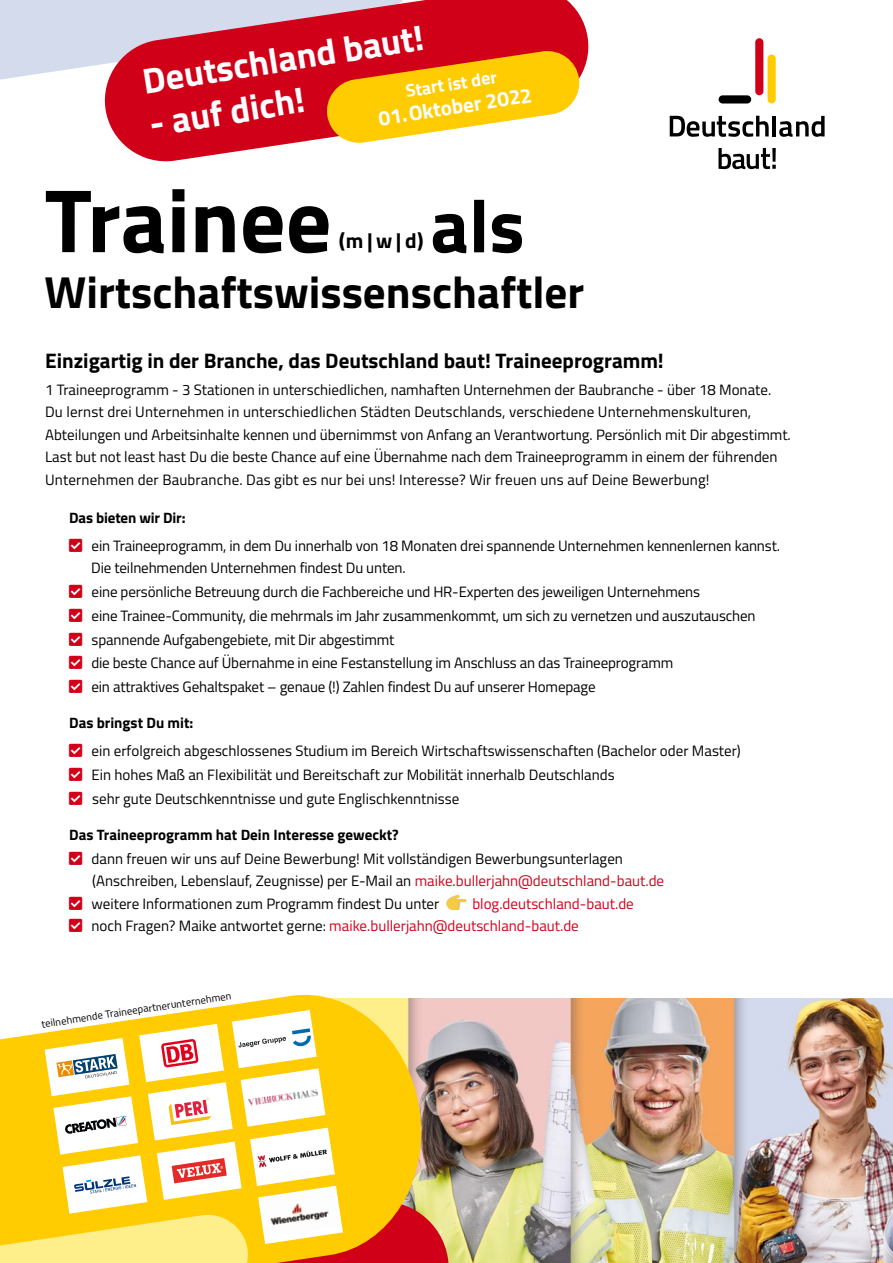
<style>
.page{position:relative;width:893px;height:1263px;background:#fff}
.page>*{position:absolute;margin:0;border:0;box-sizing:border-box;transform-origin:0 0}
.t1{font:700 90px "Titillium";color:#000}
.t2{font:700 75px "Titillium";color:#000}
.t3{font:700 45px "Titillium";color:#000}
.t4{font:700 36px "Titillium";color:#fff}
.t5{font:700 21px "Titillium";color:#000}
.t6{font:700 21px "Titillium";color:#fff}
.t7{font:700 18px "Titillium";color:#fff}
.t8{font:15px/22.5px "Titillium";color:#000}
.t9{font:15px/22.5px "Titillium";color:#d10019}
.t10{font:700 15px "Titillium";color:#000}
.t11{font:10.5px "Titillium";color:#000}
.s1{color:#d10019}
.s2{color:#000}
</style>
<div class="page">
<img style="left:430px;top:998px;width:463px;height:265px">
<svg style="left:197px;top:994px;width:233px;height:16px"></svg>
<div style="left:755px;top:38px;width:8px;height:57px;background:#d10019;border-radius:4px"></div>
<div style="left:719px;top:95px;width:32px;height:8px;background:#000;border-radius:4px"></div>
<div style="left:768px;top:55px;width:8px;height:48px;background:#fecc00;border-radius:4px"></div>
<svg style="left:718px;top:148px;width:58px;height:21px"></svg>
<svg style="left:772px;top:148px;width:4px;height:14px"></svg>
<svg style="left:670px;top:116px;width:99px;height:21px"></svg>
<hr style="left:772px;top:116px;width:4px;height:20px;background:#000">
<svg style="left:779px;top:116px;width:46px;height:21px"></svg>
<svg style="left:0;top:1010px;width:453px;height:253px"></svg>
<svg style="left:0;top:0;width:101px;height:80px;background:#d7deee"></svg>
<svg style="left:101px;top:0;width:488px;height:162px;fill:#d10019"></svg>
<svg style="left:325px;top:49px;width:256px;height:96px"></svg>
<svg style="left:446px;top:895px;width:20px;height:15px"></svg>
<h3 class="t4" style="left:139px;top:54px;width:286px;rotate:-9deg">Deutschland baut!</h3>
<p class="t7" style="left:404px;top:78px;width:94px;rotate:-9deg">Start ist der</p>
<h3 class="t6" style="left:376px;top:103px;width:156px;rotate:-9deg">01. Oktober 2022</h3>
<h3 class="t4" style="left:145px;top:97px;width:158px;rotate:-9deg">- auf dich!</h3>
<h1 class="t1" style="left:45px;top:152px;width:288px">Trainee</h1>
<h2 class="t2" style="left:431px;top:169px;width:96px">als</h2>
<h3 class="t3" style="left:45px;top:258px;width:541px">Wirtschaftswissenschaftler</h3>
<h3 class="t5" style="left:339px;top:224px;width:86px">(m | w | d)</h3>
<h3 class="t5" style="left:45px;top:344px;width:620px">Einzigartig in der Branche, das Deutschland baut! Traineeprogramm!</h3>
<p class="t8" style="left:45px;top:377px;width:747px">1 Traineeprogramm - 3 Stationen in unterschiedlichen, namhaften Unternehmen der Baubranche - über 18 Monate.<br>Du lernst drei Unternehmen in unterschiedlichen Städten Deutschlands, verschiedene Unternehmenskulturen, Abteilungen und Arbeitsinhalte kennen und übernimmst von Anfang an Verantwortung. Persönlich mit Dir abgestimmt.<br>Last but not least hast Du die beste Chance auf eine Übernahme nach dem Traineeprogramm in einem der führenden Unternehmen der Baubranche. Das gibt es nur bei uns! Interesse? Wir freuen uns auf Deine Bewerbung!</p>
<p class="t10" style="left:69px;top:506px;width:118px">Das bieten wir Dir:</p>
<p class="t8" style="left:91px;top:534px;width:690px">ein Traineeprogramm, in dem Du innerhalb von 18 Monaten drei spannende Unternehmen kennenlernen kannst.<br>Die teilnehmenden Unternehmen findest Du unten.</p>
<p class="t8" style="left:91px;top:579px;width:666px;line-height:23.7px">eine persönliche Betreuung durch die Fachbereiche und HR-Experten des jeweiligen Unternehmens<br>eine Trainee-Community, die mehrmals im Jahr zusammenkommt, um sich zu vernetzen und auszutauschen spannende Aufgabengebiete, mit Dir abgestimmt<br>die beste Chance auf Übernahme in eine Festanstellung im Anschluss an das Traineeprogramm<br>ein attraktives Gehaltspaket – genaue (!) Zahlen findest Du auf unserer Homepage</p>
<p class="t10" style="left:69px;top:711px;width:126px">Das bringst Du mit:</p>
<p class="t8" style="left:92px;top:738px;width:651px;line-height:23.7px">ein erfolgreich abgeschlossenes Studium im Bereich Wirtschaftswissenschaften (Bachelor oder Master)<br>Ein hohes Maß an Flexibilität und Bereitschaft zur Mobilität innerhalb Deutschlands<br>sehr gute Deutschkenntnisse und gute Englischkenntnisse</p>
<p class="t10" style="left:69px;top:823px;width:331px">Das Traineeprogramm hat Dein Interesse geweckt?</p>
<p class="t8" style="left:92px;top:846px;width:574px">dann freuen wir uns auf Deine Bewerbung! Mit vollständigen Bewerbungsunterlagen (Anschreiben, Lebenslauf, Zeugnisse) per E-Mail an <span class="s1">maike.bullerjahn@deutschland-baut.de </span>weitere Informationen zum Programm findest Du unter</p>
<p class="t9" style="left:92px;top:891px;width:544px;text-indent:381px">blog.deutschland-baut.de <span class="s2">noch Fragen? Maike antwortet gerne:</span> maike.bullerjahn@deutschland-baut.de</p>
<p class="t11" style="left:40px;top:1017px;width:193px;rotate:-9deg">teilnehmende Traineepartnerunternehmen</p>
</div>
